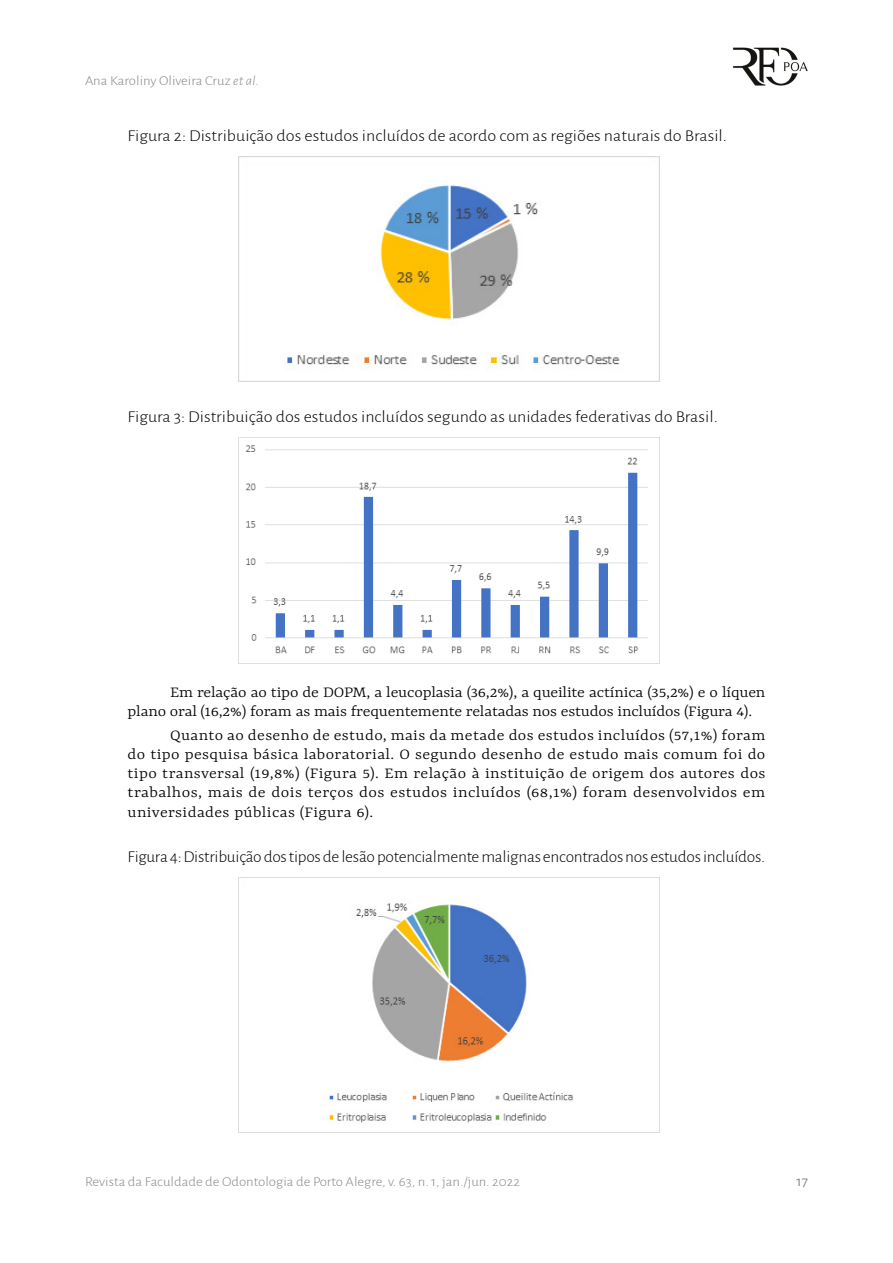
<style>
.page{position:relative;width:893px;height:1263px;background:#fff}
.page>*{position:absolute;margin:0;border:0;box-sizing:border-box;transform-origin:0 0}
.t1{font:16.5px/19.2px "Yrsa";letter-spacing:-.01em;color:#000;scale:1.1 1}
.t2{font:300 16.5px "Alegreya Sans";letter-spacing:-.005em;color:#000;scale:1.1 1}
.t3{font:300 16.5px "Alegreya Sans";letter-spacing:-.005em;color:#000;scale:1.06 1}
.t4{font:15px "Alegreya Sans SC";color:#878787}
.t5{font:300 13.5px "Alegreya Sans";color:#878787;scale:1.1 1}
.s1{font-style:italic}
</style>
<div class="page">
<img style="left:733px;top:47px;width:75px;height:39px">
<img style="left:238px;top:156px;width:421px;height:225px">
<img style="left:238px;top:438px;width:410px;height:225px">
<img style="left:238px;top:877px;width:421px;height:255px">
<p class="t5" style="left:85px;top:72px;width:160px">Ana Karoliny Oliveira Cruz <span class="s1">et al.</span></p>
<p class="t2" style="left:128px;top:125px;width:547px">Figura 2:Distribuição dos estudos incluídos de acordo com as regiões naturais do Brasil.</p>
<p class="t2" style="left:128px;top:406px;width:538px">Figura 3:Distribuição dos estudos incluídos segundo as unidades federativas do Brasil.</p>
<p class="t1" style="left:128px;top:682px;width:581px;text-indent:43px">Em relação ao tipo de DOPM, a leucoplasia (36,2%), a queilite actínica (35,2%) e o líquen plano oral (16,2%) foram as mais frequentemente relatadas nos estudos incluídos (Figura 4).</p>
<p class="t1" style="left:128px;top:724px;width:581px;text-align:justify;text-indent:43px">Quanto ao desenho de estudo, mais da metade dos estudos incluídos (57,1%) foram do tipo pesquisa básica laboratorial. O segundo desenho de estudo mais comum foi do tipo transversal (19,8%) (Figura 5). Em relação à instituição de origem dos autores dos trabalhos, mais de dois terços dos estudos incluídos (68,1%) foram desenvolvidos em universidades públicas (Figura 6).</p>
<p class="t3" style="left:128px;top:845px;width:603px">Figura 4:Distribuição dos tipos de lesão potencialmente malignas encontrados nos estudos incluídos.</p>
<p class="t5" style="left:85px;top:1172px;width:397px">Revista da Faculdade de Odontologia de Porto Alegre, v. 63, n. 1, jan./jun. 2022</p>
<p class="t4" style="left:796px;top:1171px;width:13px">17</p>
</div>
